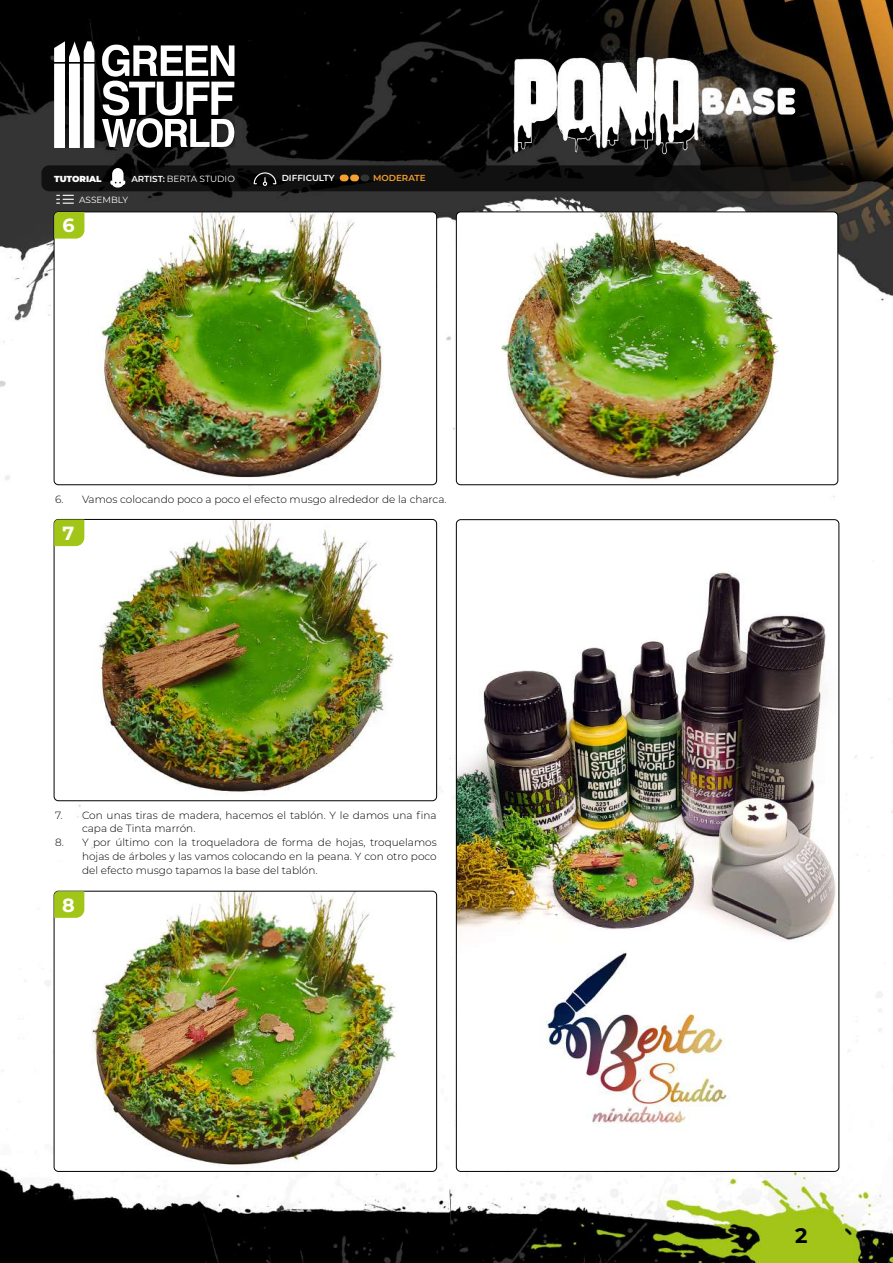
<style>
.page{position:relative;width:893px;height:1263px;background:#fff}
.page>*{position:absolute;margin:0;border:0;box-sizing:border-box;transform-origin:0 0}
.t1{font:700 21px "Montserrat";color:#000}
.t2{font:700 19.05px "Montserrat";color:#fff}
.t3{font:300 10.5px/13.8px "Montserrat";color:#000}
.t4{font:9px "Montserrat";color:#fff}
.t5{font:600 8.7px "Montserrat";color:#fff}
.t6{font:900 8.7px "Montserrat";color:#fff}
.t7{font:600 8.7px "Montserrat";color:#f6a030}
.s1{font-weight:600;font-size:8.7px}
</style>
<div class="page">
<img style="left:0;top:0;width:893px;height:1023px">
<img style="left:0;top:1023px;width:893px;height:240px">
<img style="left:94px;top:41px;width:140px;height:107px">
<svg style="left:54px;top:41px;width:40px;height:107px"></svg>
<svg style="left:102px;top:45px;width:132px;height:103px"></svg>
<svg style="left:41px;top:165px;width:810px;height:26px;background:#0f0f0e"></svg>
<svg style="left:110px;top:168px;width:15px;height:20px"></svg>
<div style="left:340px;top:175px;width:9px;height:6px;background:#f6a030;border-radius:3px"></div>
<div style="left:350px;top:175px;width:9px;height:6px;background:#f6a030;border-radius:3px"></div>
<div style="left:361px;top:175px;width:8px;height:6px;background:#333;border-radius:3px"></div>
<svg style="left:254px;top:172px;width:23px;height:14px"></svg>
<svg style="left:57px;top:195px;width:16px;height:9px"></svg>
<div style="left:54px;top:212px;width:383px;height:273px;background:#fff;border-radius:4px"></div>
<img style="left:84px;top:214px;width:300px;height:264px">
<div style="left:54px;top:212px;width:383px;height:273px;border:1px solid #000;border-radius:4px"></div>
<div style="left:54px;top:519px;width:383px;height:282px;background:#fff;border-radius:4px"></div>
<img style="left:84px;top:521px;width:310px;height:272px">
<div style="left:54px;top:519px;width:383px;height:282px;border:1px solid #000;border-radius:4px"></div>
<div style="left:54px;top:891px;width:383px;height:280px;background:#fff;border-radius:4px"></div>
<img style="left:84px;top:893px;width:313px;height:273px">
<div style="left:54px;top:891px;width:383px;height:280px;border:1px solid #000;border-radius:4px"></div>
<div style="left:456px;top:520px;width:383px;height:651px;background:#fff;border-radius:4px"></div>
<img style="left:458px;top:572px;width:378px;height:370px">
<div style="left:456px;top:212px;width:382px;height:273px;background:#fff;border-radius:4px"></div>
<img style="left:500px;top:214px;width:279px;height:266px">
<div style="left:456px;top:212px;width:382px;height:273px;border:1px solid #000;border-radius:4px"></div>
<svg style="left:54px;top:212px;width:30px;height:27px"></svg>
<svg style="left:54px;top:519px;width:30px;height:27px"></svg>
<svg style="left:54px;top:891px;width:30px;height:27px"></svg>
<img style="left:545px;top:952px;width:183px;height:172px">
<img style="left:510px;top:36px;width:290px;height:125px">
<p class="t6" style="left:54px;top:172px;width:49px">TUTORIAL</p>
<p class="t4" style="left:131px;top:173px;width:105px"><span class="s1">ARTIST:</span> BERTA STUDIO</p>
<p class="t5" style="left:282px;top:172px;width:54px">DIFFICULTY</p>
<p class="t7" style="left:373px;top:172px;width:54px">MODERATE</p>
<h2 class="t2" style="left:62px;top:212px;width:14px">6</h2>
<p class="t4" style="left:79px;top:193px;width:51px">ASSEMBLY</p>
<p class="t3" style="left:55px;top:492px;width:393px">6. Vamos colocando poco a poco el efecto musgo alrededor de la charca.</p>
<h2 class="t2" style="left:63px;top:519px;width:13px">7</h2>
<p class="t3" style="left:82px;top:808px;width:356px;text-indent:-27px">7. Con unas tiras de madera, hacemos el tablón. Y le damos una fina capa de Tinta marrón.</p>
<p class="t3" style="left:82px;top:835px;width:356px;text-align:justify;text-indent:-27px">8. Y por último con la troqueladora de forma de hojas, troquelamos hojas de árboles y las vamos colocando en la peana. Y con otro poco del efecto musgo tapamos la base del tablón.</p>
<h2 class="t2" style="left:62px;top:891px;width:14px">8</h2>
<h1 class="t1" style="left:795px;top:1220px;width:14px">2</h1>
</div>
